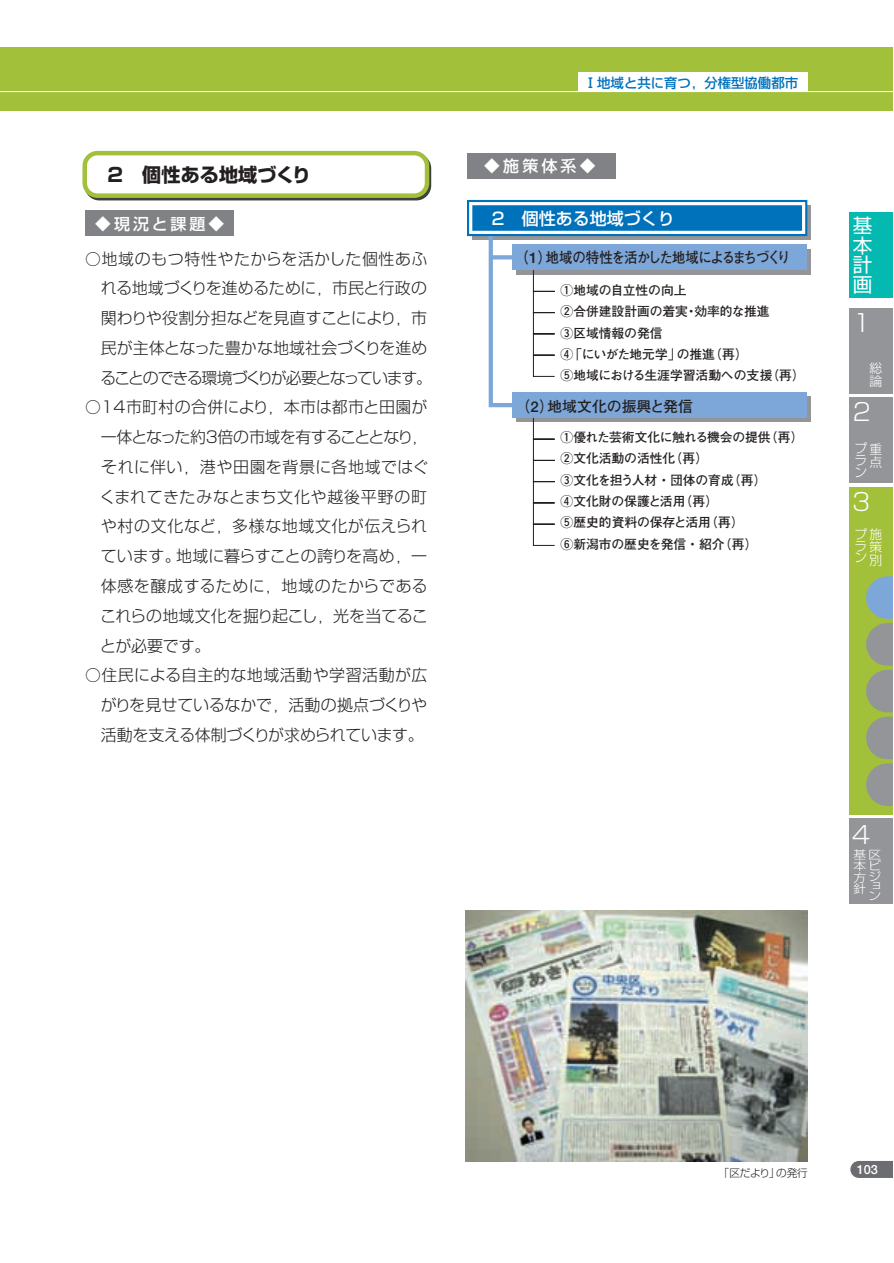
<style>
.page{position:relative;width:894px;height:1263px;background:#fff}
.page>*{position:absolute;margin:0;border:0;box-sizing:border-box;transform-origin:0 0}
.t1{font:300 24px "Shin Go";color:#fff}
.t2{font:19.5px/19.5px "Shin Go";color:#fff;text-align:justify}
.t3{font:700 19.2px "Shin Go";color:#231f20}
.t4{font:500 16.95px "Shin Go";color:#fff}
.t5{font:300 15.9px/29.7px "Shin Go";letter-spacing:-.005em;color:#231f20;text-align:justify}
.t6{font:500 15.9px "Shin Go";letter-spacing:.2em;color:#fff}
.t7{font:700 14.85px "Futo Go B101";letter-spacing:-.06em;color:#231f20}
.t8{font:700 14.85px "Futo Go B101";color:#231f20}
.t9{font:500 13.35px "Shin Go";color:#0072bc}
.t10{font:700 12.75px/21.3px "Futo Go B101";color:#231f20}
.t11{font:300 12.75px/11.2px "Shin Go";color:#fff}
.t12{font:700 12.75px "Futo Go B101";color:#fff}
.t13{font:300 11.55px/11.2px "Shin Go";color:#fff;text-align:justify;scale:1.11 1}
.t14{font:300 10.65px "Shin Go";letter-spacing:-.02em;color:#231f20}
</style>
<div class="page">
<div style="left:0;top:47px;width:893px;height:64px;background:#a2c03a"></div>
<svg style="left:850px;top:1161px;width:43px;height:17px"></svg>
<hr style="left:0;top:91px;width:893px;height:1px;background:#fff">
<div style="left:578px;top:73px;width:230px;height:19px;background:#fff"></div>
<div style="left:849px;top:212px;width:44px;height:86px;background:#03b9b0"></div>
<div style="left:849px;top:308px;width:44px;height:86px;background:#939598"></div>
<div style="left:849px;top:398px;width:44px;height:85px;background:#939598"></div>
<div style="left:849px;top:487px;width:44px;height:327px;background:#a2c03a"></div>
<div style="left:849px;top:819px;width:44px;height:85px;background:#939598"></div>
<svg style="left:866px;top:576px;width:27px;height:230px"></svg>
<div style="left:85px;top:210px;width:149px;height:25px;background:#808285"></div>
<div style="left:472px;top:205px;width:339px;height:34px;background:linear-gradient(to right,#939598,#939598)"></div>
<div style="left:467px;top:200px;width:340px;height:36px;background:#fff;border:2px solid #0072bc"></div>
<div style="left:472px;top:205px;width:330px;height:26px;background:#0072bc"></div>
<div style="left:516px;top:249px;width:295px;height:25px;background:#939598"></div>
<div style="left:516px;top:397px;width:295px;height:25px;background:#939598"></div>
<div style="left:512px;top:245px;width:294px;height:25px;background:#7ca7d8"></div>
<div style="left:512px;top:392px;width:294px;height:26px;background:#7ca7d8"></div>
<svg style="left:533px;top:270px;width:22px;height:276px"></svg>
<svg style="left:487px;top:233px;width:29px;height:175px"></svg>
<div style="left:467px;top:153px;width:149px;height:25px;background:#808285"></div>
<img style="left:466px;top:910px;width:342px;height:251px">
<div style="left:84px;top:153px;width:347px;height:47px;background:#404040;border:4px solid #404040;border-radius:13px"></div>
<div style="left:82px;top:151px;width:347px;height:47px;background:#fff;border:4px solid #a2c03a;border-radius:13px"></div>
<p class="t3" style="left:88px;top:168px;width:224px">　2　個性ある地域づくり</p>
<p class="t9" style="left:584px;top:78px;width:216px">Ⅰ地域と共に育つ，分権型協働都市</p>
<p class="t6" style="left:484px;top:160px;width:113px">◆施策体系◆</p>
<p class="t6" style="left:95px;top:218px;width:131px">◆現況と課題◆</p>
<p class="t4" style="left:492px;top:212px;width:184px">2　個性ある地域づくり</p>
<p class="t7" style="left:514px;top:252px;width:277px">（1）地域の特性を活かした地域によるまちづくり</p>
<p class="t5" style="left:101px;top:246px;width:333px;text-align:left;text-indent:-16px">○地域のもつ特性やたからを活かした個性あふれる地域づくりを進めるために，市民と行政の関わりや役割分担などを見直すことにより，市民が主体となった豊かな地域社会づくりを進めることのできる環境づくりが必要となっています。</p>
<p class="t5" style="left:100px;top:395px;width:330px;text-indent:-15px">○14市町村の合併により，本市は都市と田園が一体となった約3倍の市域を有することとなり，それに伴い，港や田園を背景に各地域ではぐくまれてきたみなとまち文化や越後平野の町や村の文化など，多様な地域文化が伝えられています。地域に暮らすことの誇りを高め，一体感を醸成するために，地域のたからであるこれらの地域文化を掘り起こし，光を当てることが必要です。</p>
<p class="t5" style="left:101px;top:663px;width:328px;text-indent:-16px">○住民による自主的な地域活動や学習活動が広がりを見せているなかで，活動の拠点づくりや活動を支える体制づくりが求められています。</p>
<p class="t10" style="left:561px;top:281px;width:246px">①地域の自立性の向上<br>②合併建設計画の着実・効率的な推進<br>③区域情報の発信<br>④「にいがた地元学」の推進（再）<br>⑤地域における生涯学習活動への支援（再）</p>
<p class="t8" style="left:516px;top:400px;width:179px">（2）地域文化の振興と発信</p>
<p class="t10" style="left:561px;top:428px;width:244px">①優れた芸術文化に触れる機会の提供（再）<br>②文化活動の活性化（再）<br>③文化を担う人材・団体の育成（再）<br>④文化財の保護と活用（再）<br>⑤歴史的資料の保存と活用（再）<br>⑥新潟市の歴史を発信・紹介（再）</p>
<p class="t2" style="left:853px;top:219px;width:21px">基本計画</p>
<h1 class="t1" style="left:853px;top:314px;width:20px">1</h1>
<p class="t11" style="left:870px;top:364px;width:14px;line-height:12.8px">総論</p>
<h1 class="t1" style="left:853px;top:403px;width:20px">2</h1>
<p class="t11" style="left:855px;top:444px;width:29px;line-height:13px;text-align:right">プ重点</p>
<p class="t11" style="left:855px;top:457px;width:14px">ラン</p>
<h1 class="t1" style="left:852px;top:493px;width:20px">3</h1>
<p class="t11" style="left:869px;top:529px;width:14px;line-height:12.9px;text-align:justify;text-indent:-15px">プ施策別</p>
<p class="t11" style="left:854px;top:542px;width:14px">ラン</p>
<h1 class="t1" style="left:852px;top:826px;width:20px">4</h1>
<p class="t13" style="left:854px;top:850px;width:27px">基区本ビ方ジ</p>
<p class="t13" style="left:869px;top:883px;width:13px;line-height:9px">ョン</p>
<p class="t13" style="left:854px;top:885px;width:13px">針</p>
<p class="t14" style="left:719px;top:1169px;width:91px">「区だより」の発行</p>
<p class="t12" style="left:857px;top:1164px;width:23px">103</p>
</div>
